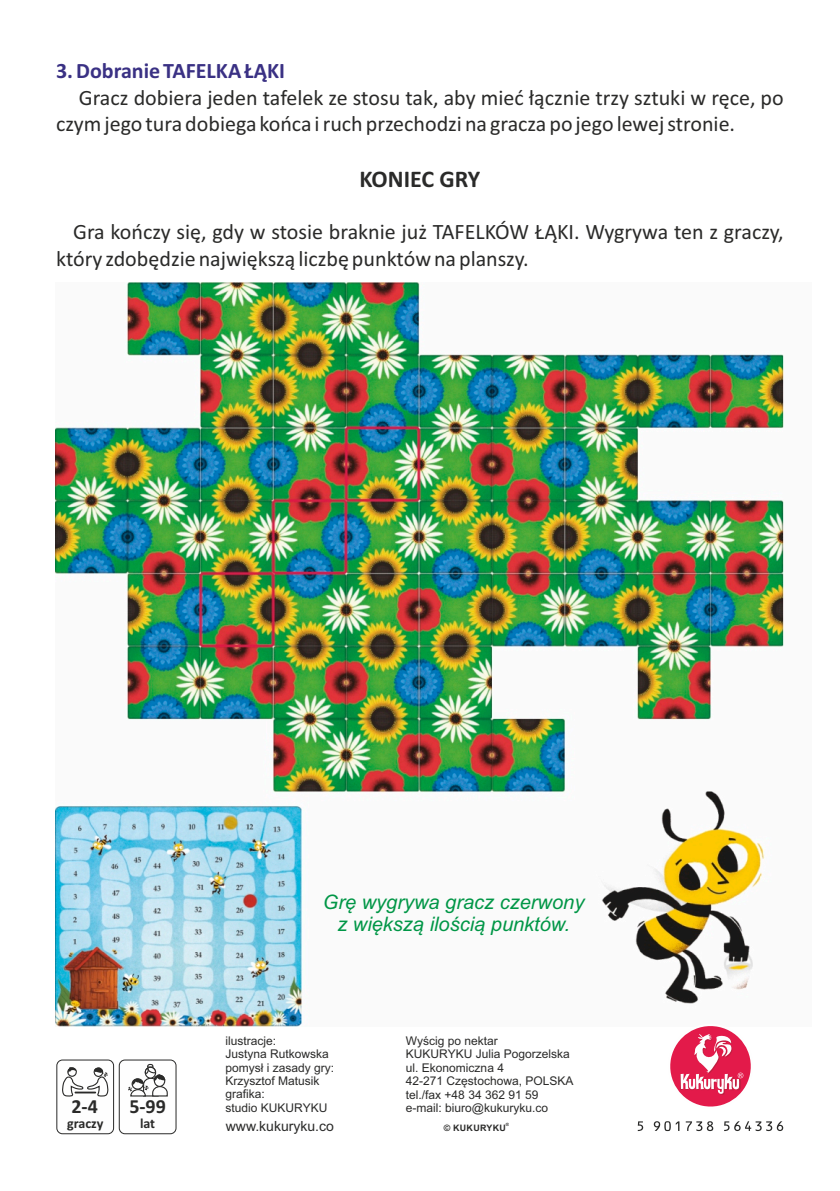
<style>
.page{position:relative;width:840px;height:1191px;background:#fff}
.page>*{position:absolute;margin:0;border:0;box-sizing:border-box;transform-origin:0 0}
.t1{font:700 24px "Calibri";color:#2a2a29}
.t2{font:22px/26.8px "Calibri";color:#2a2a29}
.t3{font:700 22px "Calibri";color:#3a3184}
.t4{font:italic 20px/22.4px "Arial";color:#009646;text-align:center}
.t5{font:700 20px "Calibri";color:#2a2a29}
.t6{font:14px "Arial";color:#2a2a29}
.t7{font:700 14px "Calibri";color:#2a2a29}
.t8{font:12px/13.4px "Arial";color:#2a2a29}
.t9{font:700 8.8px "Arial";letter-spacing:.035em;color:#2a2a29}
.t10{font:700 4.4px "Arial";color:#2a2a29}
</style>
<div class="page">
<img style="left:56px;top:282px;width:728px;height:744px">
<div style="left:56px;top:1059px;width:58px;height:75px;background:#fefefe;border:1px solid #2a2a29;border-radius:6px"></div>
<svg style="left:62px;top:1067px;width:47px;height:30px"></svg>
<div style="left:119px;top:1059px;width:57px;height:75px;background:#fefefe;border:1px solid #2a2a29;border-radius:6px"></div>
<svg style="left:128px;top:1063px;width:40px;height:34px"></svg>
<svg style="left:637px;top:1121px;width:5px;height:10px"></svg>
<svg style="left:653px;top:1121px;width:26px;height:10px"></svg>
<svg style="left:685px;top:1121px;width:27px;height:10px"></svg>
<svg style="left:724px;top:1121px;width:58px;height:10px"></svg>
<svg style="left:664px;top:1020px;width:92px;height:87px"></svg>
<p class="t3" style="left:56px;top:61px;width:230px">3. Dobranie TAFELKA ŁĄKI</p>
<p class="t2" style="left:56px;top:86px;width:728px;text-indent:23px">Gracz dobiera jeden tafelek ze stosu tak, aby mieć łącznie trzy sztuki w ręce, po czym jego tura dobiega końca i ruch przechodzi na gracza po jego lewej stronie.</p>
<p class="t1" style="left:359px;top:169px;width:122px">KONIEC GRY</p>
<p class="t2" style="left:56px;top:220px;width:728px;text-indent:17px">Gra kończy się, gdy w stosie braknie już TAFELKÓW ŁĄKI. Wygrywa ten z graczy, który zdobędzie największą liczbę punktów na planszy.</p>
<p class="t4" style="left:323px;top:892px;width:263px">Grę wygrywa gracz czerwony z większą ilością punktów.</p>
<p class="t5" style="left:71px;top:1098px;width:28px">2-4</p>
<p class="t7" style="left:67px;top:1117px;width:38px">graczy</p>
<p class="t8" style="left:225px;top:1035px;width:110px">ilustracje:<br>Justyna Rutkowska pomysł i zasady gry:<br>Krzysztof Matusik grafika:<br>studio KUKURYKU</p>
<p class="t8" style="left:405px;top:1035px;width:169px">Wyścig po nektar<br>KUKURYKU Julia Pogorzelska ul. Ekonomiczna 4<br>42-271 Częstochowa, POLSKA tel./fax +48 34 362 91 59 e-mail: biuro@kukuryku.co</p>
<p class="t6" style="left:226px;top:1121px;width:110px">www.kukuryku.co</p>
<p class="t5" style="left:129px;top:1098px;width:38px">5-99</p>
<p class="t7" style="left:140px;top:1117px;width:17px">lat</p>
<p class="t10" style="left:505px;top:1123px;width:5px">®</p>
<p class="t9" style="left:443px;top:1124px;width:63px">© KUKURYKU</p>
</div>
